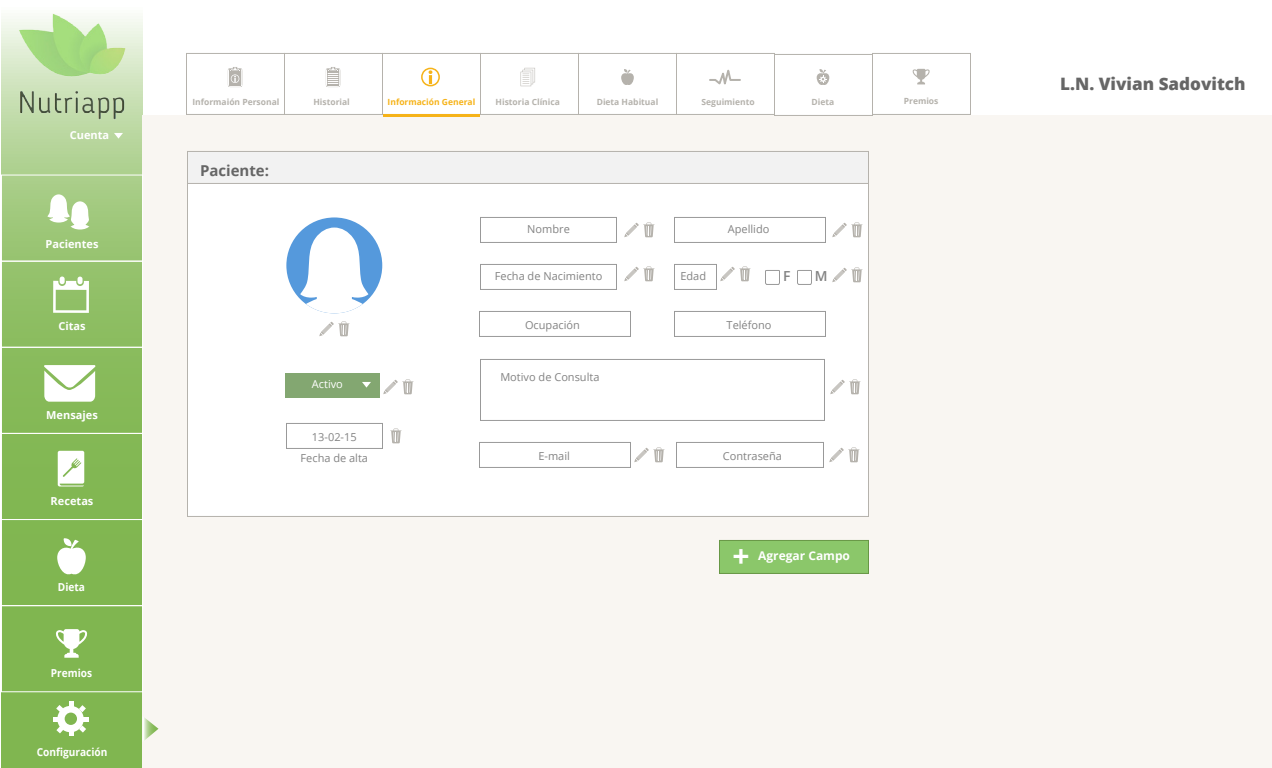
<style>
.page{position:relative;width:1272px;height:768px;background:#fff}
.page>*{position:absolute;margin:0;border:0;box-sizing:border-box;transform-origin:0 0}
.t1{font:700 30px "Open Sans";color:#fff}
.t2{font:800 17.1px "Open Sans";color:#666}
.t3{font:700 15px "Open Sans";color:#666}
.t4{font:600 13.8px "Open Sans";color:#838383}
.t5{font:700 12px "Open Sans";color:#fff}
.t6{font:11px "Open Sans";color:#838383}
.t7{font:700 11px "Open Sans";color:#fff}
.t8{font:700 11px "Open Sans";color:#fff;scale:.92 1}
.t9{font:11px "Open Sans";color:#fff}
.t10{font:700 8.5px "Open Sans";color:#b5b2ac}
.t11{font:700 8.5px "Open Sans";color:#f6b319}
</style>
<div class="page">
<svg style="left:1px;top:16px;width:142px;height:752px;background:#8ebe63"></svg>
<div style="left:142px;top:115px;width:1130px;height:653px;background:#f9f6f2"></div>
<div style="left:187px;top:151px;width:682px;height:35px;background:#f2f2f2;border:1px solid #b5b2ac"></div>
<div style="left:187px;top:183px;width:682px;height:334px;background:#fff;border:1px solid #b5b2ac"></div>
<div style="left:286px;top:217px;width:96px;height:96px;background:#5599dc;border-radius:50%"></div>
<svg style="left:293px;top:228px;width:83px;height:85px"></svg>
<div style="left:285px;top:373px;width:95px;height:25px;background:#83a771"></div>
<div style="left:286px;top:423px;width:97px;height:26px;border:1px solid #999"></div>
<svg style="left:362px;top:382px;width:9px;height:6px"></svg>
<div style="left:480px;top:217px;width:137px;height:26px;border:1px solid #999"></div>
<div style="left:480px;top:264px;width:137px;height:26px;border:1px solid #999"></div>
<div style="left:674px;top:217px;width:152px;height:26px;border:1px solid #999"></div>
<div style="left:674px;top:264px;width:43px;height:26px;border:1px solid #999"></div>
<div style="left:479px;top:311px;width:152px;height:26px;border:1px solid #999"></div>
<div style="left:479px;top:442px;width:152px;height:26px;border:1px solid #999"></div>
<div style="left:676px;top:442px;width:148px;height:26px;border:1px solid #999"></div>
<div style="left:480px;top:359px;width:345px;height:62px;border:1px solid #999"></div>
<div style="left:674px;top:311px;width:152px;height:26px;border:1px solid #999"></div>
<svg style="left:765px;top:270px;width:15px;height:15px"></svg>
<svg style="left:797px;top:270px;width:15px;height:15px"></svg>
<div style="left:284px;top:53px;width:99px;height:62px;border:1px solid #b5b2ac"></div>
<div style="left:382px;top:53px;width:99px;height:62px;border:1px solid #b5b2ac"></div>
<div style="left:480px;top:53px;width:99px;height:62px;border:1px solid #b5b2ac"></div>
<div style="left:578px;top:53px;width:99px;height:62px;border:1px solid #b5b2ac"></div>
<div style="left:676px;top:53px;width:99px;height:62px;border:1px solid #b5b2ac"></div>
<hr style="left:383px;top:114px;width:97px;height:3px;background:#f6b319">
<svg style="left:326px;top:67px;width:14px;height:20px"></svg>
<div style="left:186px;top:53px;width:99px;height:62px;border:1px solid #b5b2ac"></div>
<svg style="left:421px;top:68px;width:19px;height:18px"></svg>
<svg style="left:521px;top:68px;width:14px;height:18px"></svg>
<svg style="left:709px;top:69px;width:32px;height:16px"></svg>
<svg style="left:621px;top:69px;width:13px;height:16px"></svg>
<svg style="left:228px;top:67px;width:14px;height:20px"></svg>
<div style="left:774px;top:54px;width:99px;height:62px;border:1px solid #b5b2ac"></div>
<svg style="left:817px;top:69px;width:12px;height:16px"></svg>
<div style="left:719px;top:540px;width:150px;height:34px;background:#8bc76a;border:1px solid #679745"></div>
<svg style="left:624px;top:223px;width:30px;height:14px"></svg>
<svg style="left:624px;top:267px;width:30px;height:14px"></svg>
<svg style="left:319px;top:322px;width:30px;height:14px"></svg>
<svg style="left:390px;top:429px;width:12px;height:14px"></svg>
<svg style="left:383px;top:380px;width:30px;height:14px"></svg>
<svg style="left:720px;top:267px;width:30px;height:14px"></svg>
<svg style="left:832px;top:223px;width:30px;height:14px"></svg>
<svg style="left:832px;top:268px;width:30px;height:14px"></svg>
<svg style="left:830px;top:380px;width:30px;height:14px"></svg>
<svg style="left:634px;top:448px;width:30px;height:14px"></svg>
<svg style="left:829px;top:448px;width:30px;height:14px"></svg>
<div style="left:872px;top:53px;width:99px;height:62px;border:1px solid #b5b2ac"></div>
<svg style="left:912px;top:69px;width:18px;height:15px"></svg>
<svg style="left:114px;top:133px;width:9px;height:6px"></svg>
<svg style="left:57px;top:538px;width:29px;height:39px"></svg>
<svg style="left:54px;top:702px;width:35px;height:34px"></svg>
<svg style="left:58px;top:451px;width:26px;height:35px"></svg>
<svg style="left:53px;top:277px;width:36px;height:36px"></svg>
<img style="left:10px;top:13px;width:124px;height:113px">
<div style="left:1px;top:175px;width:142px;height:86px;border:1px solid #fff"></div>
<div style="left:1px;top:261px;width:142px;height:87px;border:1px solid #fff"></div>
<div style="left:1px;top:347px;width:142px;height:87px;border:1px solid #fff"></div>
<div style="left:1px;top:433px;width:142px;height:87px;border:1px solid #fff"></div>
<div style="left:1px;top:519px;width:142px;height:87px;border:1px solid #fff"></div>
<div style="left:1px;top:605px;width:142px;height:87px;border:1px solid #fff"></div>
<svg style="left:44px;top:365px;width:52px;height:37px"></svg>
<svg style="left:45px;top:194px;width:49px;height:36px"></svg>
<svg style="left:144px;top:718px;width:14px;height:22px"></svg>
<svg style="left:56px;top:629px;width:31px;height:29px"></svg>
<p class="t7" style="left:70px;top:127px;width:41px">Cuenta</p>
<p class="t7" style="left:46px;top:236px;width:55px">Pacientes</p>
<p class="t7" style="left:58px;top:319px;width:29px">Citas</p>
<p class="t7" style="left:46px;top:407px;width:53px">Mensajes</p>
<p class="t7" style="left:51px;top:493px;width:44px">Recetas</p>
<p class="t8" style="left:58px;top:579px;width:31px">Dieta</p>
<p class="t8" style="left:51px;top:665px;width:46px">Premios</p>
<p class="t8" style="left:37px;top:744px;width:78px">Configuración</p>
<p class="t10" style="left:192px;top:96px;width:88px">Informaión Personal</p>
<p class="t10" style="left:313px;top:96px;width:38px">Historial</p>
<p class="t11" style="left:388px;top:96px;width:89px">Información General</p>
<p class="t10" style="left:496px;top:96px;width:66px">Historia Clínica</p>
<p class="t10" style="left:597px;top:96px;width:63px">Dieta Habitual</p>
<p class="t10" style="left:702px;top:96px;width:55px">Seguimiento</p>
<p class="t10" style="left:812px;top:96px;width:24px">Dieta</p>
<h3 class="t3" style="left:200px;top:160px;width:71px">Paciente:</h3>
<p class="t9" style="left:312px;top:377px;width:33px">Activo</p>
<p class="t6" style="left:312px;top:429px;width:46px">13-02-15</p>
<p class="t6" style="left:301px;top:450px;width:69px">Fecha de alta</p>
<p class="t6" style="left:527px;top:221px;width:44px">Nombre</p>
<p class="t6" style="left:495px;top:269px;width:109px">Fecha de Nacimiento</p>
<p class="t6" style="left:525px;top:317px;width:56px">Ocupación</p>
<p class="t6" style="left:500px;top:369px;width:101px">Motivo de Consulta</p>
<p class="t6" style="left:680px;top:269px;width:27px">Edad</p>
<p class="t6" style="left:728px;top:221px;width:43px">Apellido</p>
<p class="t4" style="left:783px;top:267px;width:9px">F</p>
<p class="t4" style="left:815px;top:267px;width:14px">M</p>
<p class="t6" style="left:727px;top:317px;width:46px">Teléfono</p>
<p class="t6" style="left:538px;top:448px;width:33px">E-mail</p>
<p class="t6" style="left:723px;top:448px;width:61px">Contraseña</p>
<h1 class="t1" style="left:732px;top:535px;width:19px">+</h1>
<p class="t5" style="left:758px;top:547px;width:93px">Agregar Campo</p>
<p class="t10" style="left:904px;top:95px;width:36px">Premios</p>
<h2 class="t2" style="left:1060px;top:71px;width:187px">L.N. Vivian Sadovitch</h2>
</div>
